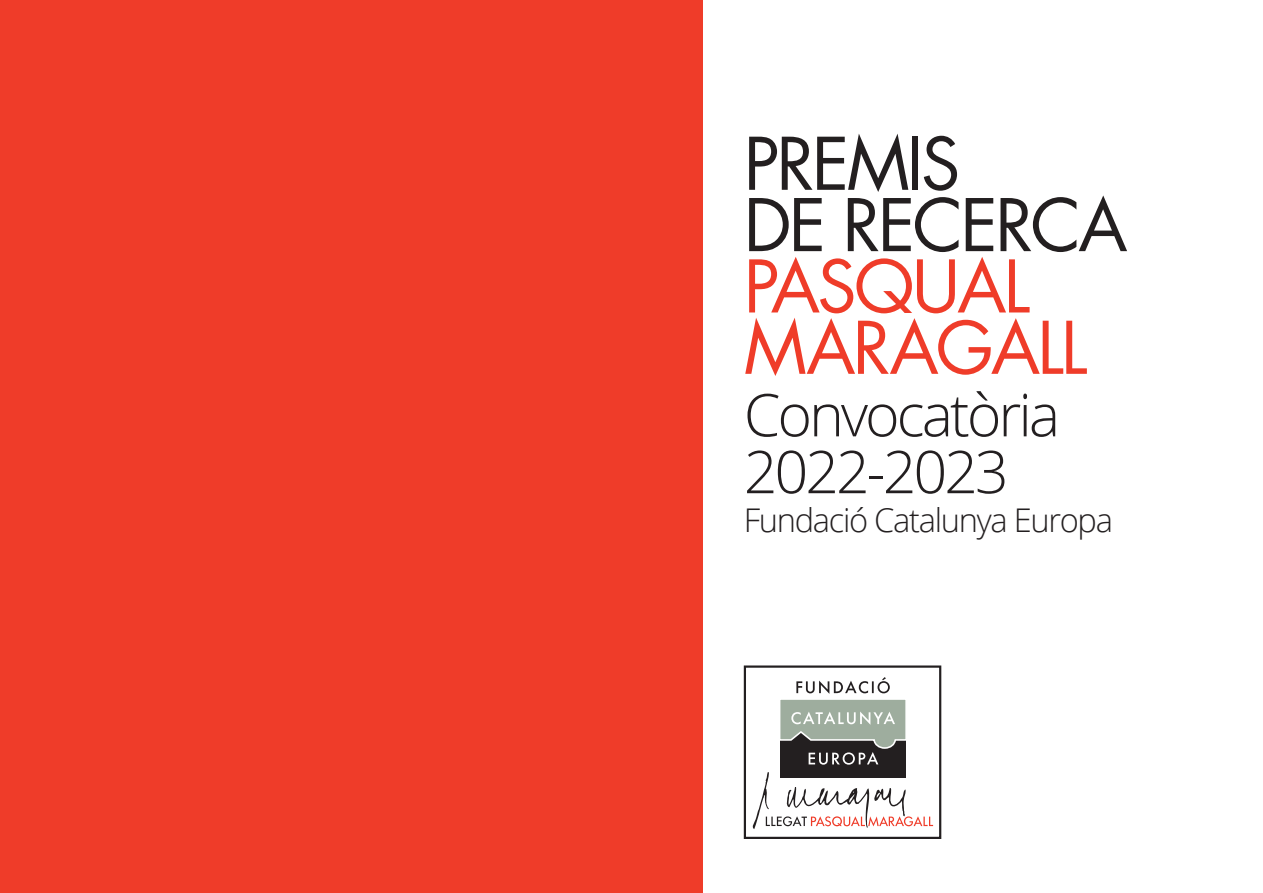
<style>
.page{position:relative;width:1263px;height:893px;background:#fff}
.page>*{position:absolute;margin:0;border:0;box-sizing:border-box;transform-origin:0 0}
.t1{font:70.5px/61.3px "Futura";letter-spacing:-.04em;color:#231f20}
.t2{font:300 58.95px/56.8px "Open Sans";letter-spacing:-.05em;color:#231f20}
.t3{font:300 32.7px "Open Sans";letter-spacing:-.04em;color:#231f20}
.s1{color:#ef3c29}
</style>
<div class="page">
<div style="left:0;top:0;width:702px;height:893px;background:#ef3c29"></div>
<div style="left:744px;top:665px;width:197px;height:174px;border:2px solid #231f20"></div>
<div style="left:780px;top:722px;width:125px;height:55px;background:#231f20"></div>
<svg style="left:780px;top:677px;width:126px;height:88px"></svg>
<svg style="left:752px;top:772px;width:181px;height:57px"></svg>
<p class="t1" style="left:744px;top:132px;width:385px">PREMIS<br>DE RECERCA<br><span class="s1">PASQUAL<br>MARAGALL</span></p>
<p class="t2" style="left:744px;top:385px;width:318px">Convocatòria<br>2022-2023</p>
<p class="t3" style="left:744px;top:498px;width:371px">Fundació Catalunya Europa</p>
</div>
